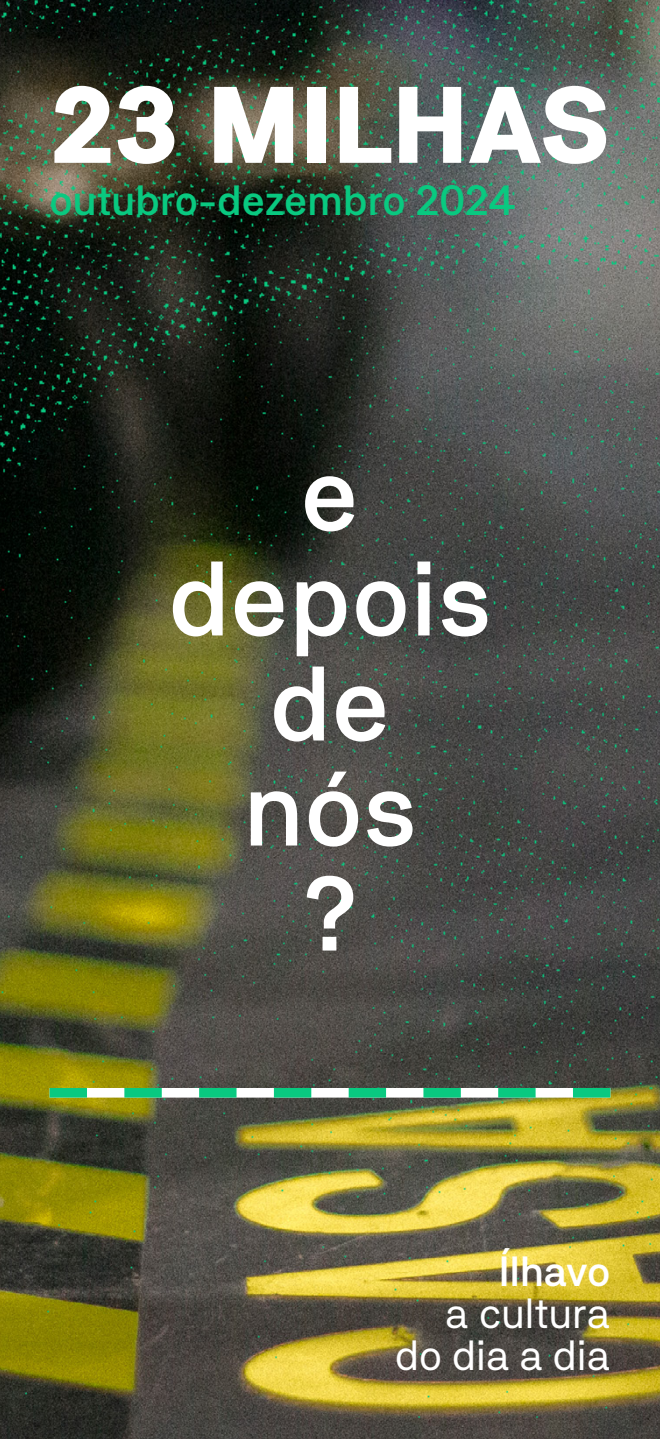
<style>
.page{position:relative;width:660px;height:1439px;background:#fff}
.page>*{position:absolute;margin:0;border:0;box-sizing:border-box;transform-origin:0 0}
.t1{font:900 107.8px "NB Akademie Std";letter-spacing:-.02em;color:#fff}
.t2{font:500 105px/105px "NB Akademie Std";color:#fff;text-align:center}
.t3{font:500 42px "NB Akademie Std";letter-spacing:-.015em;color:#09c980}
.t4{font:42px/42px "NB Akademie Std";letter-spacing:-.005em;color:#fff;text-align:right}
.t5{font:500 42px "NB Akademie Std";letter-spacing:-.01em;color:#fff}
</style>
<div class="page">
<img style="left:0;top:0;width:660px;height:1439px">
<svg style="left:50px;top:1088px;width:560px;height:9px"></svg>
<h1 class="t1" style="left:50px;top:64px;width:562px">23 MILHAS</h1>
<p class="t3" style="left:50px;top:177px;width:468px">outubro-dezembro 2024</p>
<h2 class="t2" style="left:168px;top:441px;width:325px">e depois de<br>nós<br>?</h2>
<p class="t5" style="left:499px;top:1247px;width:113px">Ílhavo</p>
<p class="t4" style="left:395px;top:1292px;width:217px">a cultura do dia a dia</p>
</div>
